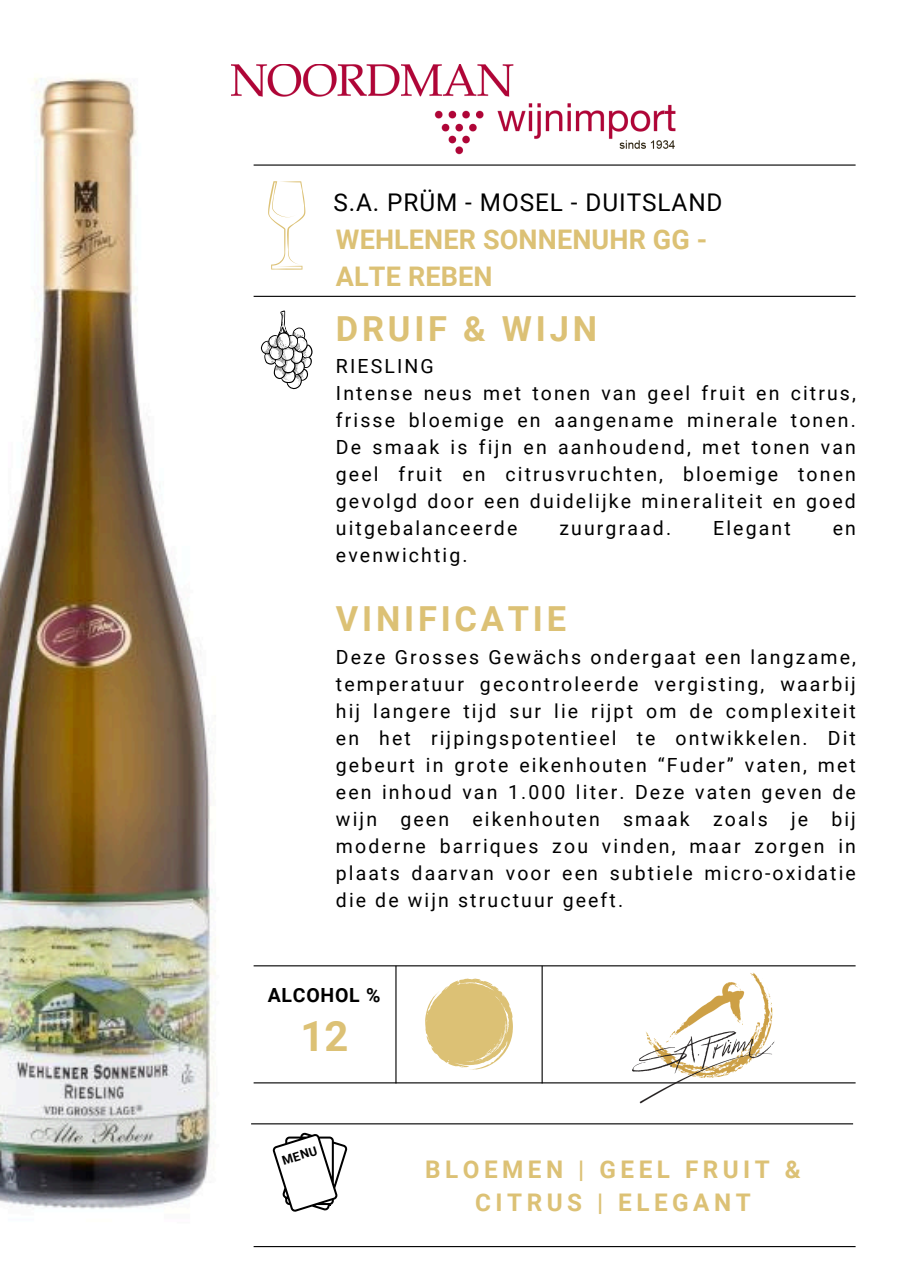
<style>
.page{position:relative;width:906px;height:1264px;background:#fff}
.page>*{position:absolute;margin:0;border:0;box-sizing:border-box;transform-origin:0 0}
.t1{font:700 41.7px "Roboto";color:#dcc175}
.t2{font:700 34.5px "Roboto";letter-spacing:.11em;color:#dcc175}
.t3{font:700 27px/37.2px "Roboto";letter-spacing:.005em;color:#dcc175}
.t4{font:700 24.3px/33.8px "Roboto";letter-spacing:.185em;color:#dcc175;text-align:center}
.t5{font:24.3px "Roboto";letter-spacing:.04em;color:#000}
.t6{font:19.5px/27px "Roboto";letter-spacing:.11em;color:#000}
.t7{font:700 19.5px "Roboto";letter-spacing:.04em;color:#000}
.t8{font:700 12.3px "Roboto";color:#000}
</style>
<div class="page">
<img style="left:0;top:78px;width:502px;height:1131px">
<img style="left:231px;top:64px;width:444px;height:90px">
<svg style="left:268px;top:181px;width:37px;height:89px"></svg>
<svg style="left:261px;top:310px;width:51px;height:79px"></svg>
<hr style="left:254px;top:296px;width:601px;height:1px;background:#000">
<hr style="left:254px;top:164px;width:601px;height:2px;background:#000">
<hr style="left:254px;top:965px;width:601px;height:1px;background:#000">
<hr style="left:254px;top:1082px;width:601px;height:1px;background:#000">
<hr style="left:251px;top:1123px;width:602px;height:1px;background:#000">
<hr style="left:541px;top:965px;width:1px;height:118px;background:#000">
<hr style="left:395px;top:965px;width:1px;height:118px;background:#000">
<svg style="left:425px;top:978px;width:88px;height:91px"></svg>
<svg style="left:272px;top:1132px;width:76px;height:80px"></svg>
<img style="left:632px;top:965px;width:144px;height:139px">
<hr style="left:254px;top:1245px;width:601px;height:2px;background:#000">
<h4 class="t5" style="left:333px;top:188px;width:391px">S.A. PRÜM - MOSEL - DUITSLAND</h4>
<h2 class="t3" style="left:336px;top:221px;width:373px">WEHLENER SONNENUHR GG -<br>ALTE REBEN</h2>
<h2 class="t2" style="left:336px;top:308px;width:263px">DRUIF &amp; WIJN</h2>
<p class="t6" style="left:336px;top:353px;width:521px">RIESLING<br>Intense neus met tonen van geel fruit en citrus, frisse bloemige en aangename minerale tonen.<br>De smaak is fijn en aanhoudend, met tonen van geel fruit en citrusvruchten, bloemige tonen gevolgd door een duidelijke mineraliteit en goed uitgebalanceerde</p>
<p class="t6" style="left:559px;top:515px;width:113px">zuurgraad.</p>
<p class="t6" style="left:713px;top:515px;width:79px">Elegant</p>
<p class="t6" style="left:832px;top:515px;width:25px">en</p>
<p class="t6" style="left:336px;top:542px;width:133px">evenwichtig.</p>
<h2 class="t2" style="left:336px;top:599px;width:232px">VINIFICATIE</h2>
<p class="t6" style="left:336px;top:643px;width:521px;text-align:justify">Deze Grosses Gewächs ondergaat een langzame, temperatuur gecontroleerde vergisting, waarbij hij langere tijd sur lie rijpt om de complexiteit en het rijpingspotentieel te ontwikkelen. Dit gebeurt in grote eikenhouten “Fuder” vaten, met een inhoud van 1.000 liter. Deze vaten geven de wijn geen eikenhouten smaak zoals je bij moderne barriques zou vinden, maar zorgen in plaats daarvan voor een subtiele micro-oxidatie die de wijn structuur geeft.</p>
<p class="t7" style="left:268px;top:984px;width:114px">ALCOHOL %</p>
<h1 class="t1" style="left:300px;top:1012px;width:49px">12</h1>
<p class="t8" style="left:280px;top:1154px;width:38px;rotate:-17deg">MENU</p>
<p class="t4" style="left:425px;top:1152px;width:377px">BLOEMEN | GEEL FRUIT &amp;<br>CITRUS | ELEGANT</p>
</div>
